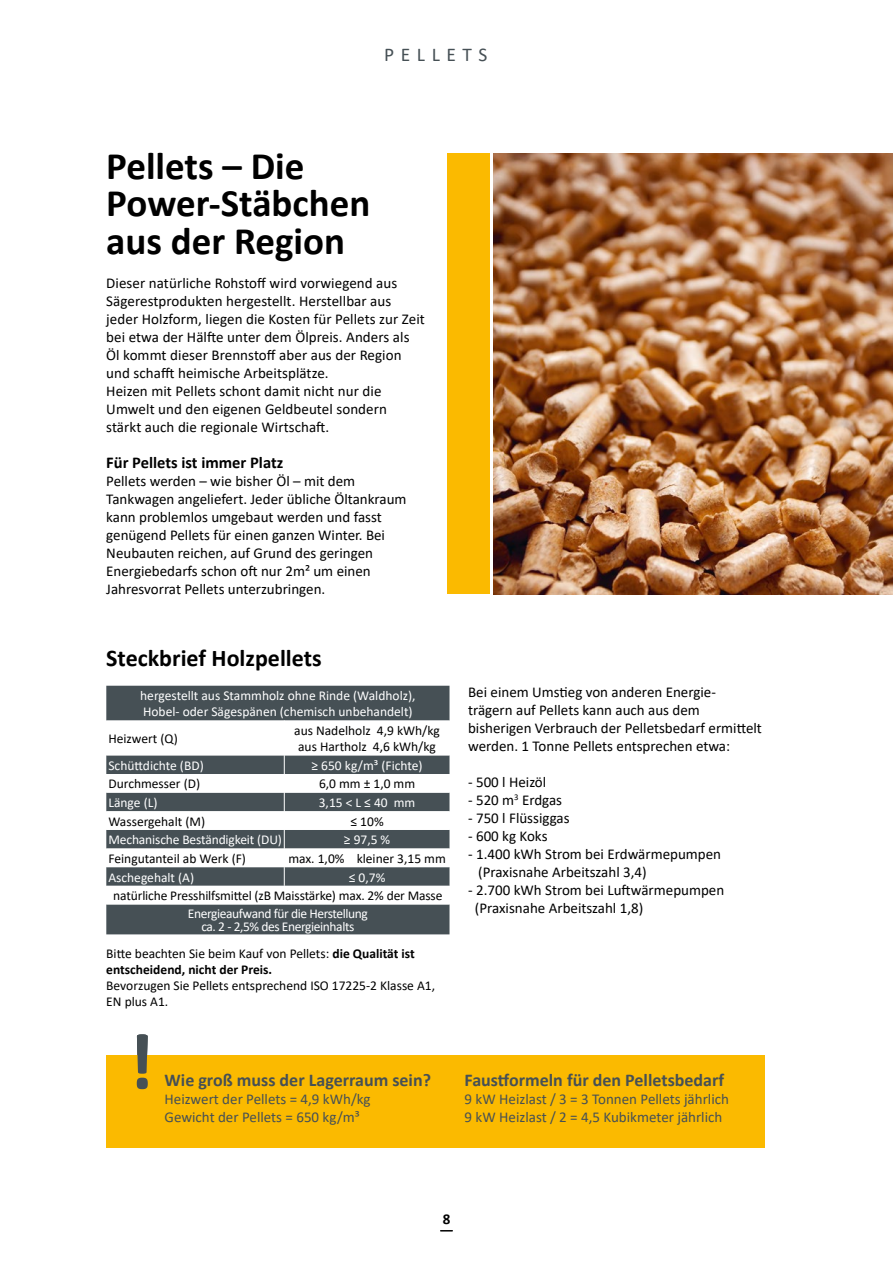
<style>
.page{position:relative;width:893px;height:1263px;background:#fff}
.page>*{position:absolute;margin:0;border:0;box-sizing:border-box;transform-origin:0 0}
.ETA_Fließtext{font:700 80.1px "Calibri";color:#465055}
.t1{font:700 39px/37.5px "Calibri";color:#000}
.Überschrift_Innensei{font:700 24px "Calibri";color:#000}
.t2{font:19.5px "Calibri";letter-spacing:.34em;color:#465055}
.t3{font:700 18px "Calibri";color:#465055}
.ETA_Zwischentitel{font:700 16.5px "Calibri";color:#000}
.t4{font:15px/18px "Calibri";color:#000}
.t5{font:15px "Calibri";color:#465055}
.t6{font:700 15px "Calibri";color:#000}
.t7{font:13.5px/16.2px "Calibri";color:#000}
.t8{font:13.5px "Calibri";color:#fff}
.t9{font:13.5px/13.5px "Calibri";letter-spacing:-.03em;color:#fff;text-align:center}
.s1{font-weight:700}
</style>
<div class="page">
<img style="left:494px;top:154px;width:399px;height:440px">
<div style="left:447px;top:154px;width:42px;height:440px;background:#fbba00"></div>
<div style="left:106px;top:686px;width:343px;height:248px;background:#465055"></div>
<svg style="left:106px;top:720px;width:343px;height:184px"></svg>
<hr style="left:284px;top:720px;width:1px;height:35px;background:#fff">
<svg style="left:284px;top:755px;width:1px;height:131px"></svg>
<div style="left:106px;top:1056px;width:659px;height:92px;background:#fbba00"></div>
<p class="t2" style="left:384px;top:41px;width:105px">PELLETS</p>
<p class="t1" style="left:106px;top:146px;width:200px">Pellets – Die</p>
<p class="t1" style="left:106px;top:184px;width:266px">Power-Stäbchen aus der Region</p>
<p class="t4" style="left:106px;top:274px;width:320px">Dieser natürliche Rohstoff wird vorwiegend aus Sägerestprodukten hergestellt. Herstellbar aus jeder Holzform, liegen die Kosten für Pellets zur Zeit bei etwa der Hälfte unter dem Ölpreis. Anders als Öl kommt dieser Brennstoff aber aus der Region und schafft heimische Arbeitsplätze.</p>
<p class="t4" style="left:106px;top:382px;width:282px">Heizen mit Pellets schont damit nicht nur die<br>Umwelt und den eigenen Geldbeutel sondern stärkt auch die regionale Wirtschaft.</p>
<p class="ETA_Zwischentitel" style="left:106px;top:451px;width:178px">Für Pellets ist immer Platz</p>
<p class="t4" style="left:106px;top:472px;width:302px">Pellets werden – wie bisher Öl – mit dem Tankwagen angeliefert. Jeder übliche Öltankraum kann problemlos umgebaut werden und fasst genügend Pellets für einen ganzen Winter. Bei Neubauten reichen, auf Grund des geringen Energiebedarfs schon oft nur 2m² um einen Jahresvorrat Pellets unterzubringen.</p>
<p class="Überschrift_Innensei" style="left:106px;top:641px;width:217px">Steckbrief Holzpellets</p>
<p class="t8" style="left:140px;top:686px;width:277px">hergestellt aus Stammholz ohne Rinde (Waldholz),</p>
<p class="t8" style="left:143px;top:702px;width:271px">Hobel- oder Sägespänen (chemisch unbehandelt)</p>
<p class="t7" style="left:108px;top:730px;width:71px">Heizwert (Q)</p>
<p class="t7" style="left:294px;top:722px;width:147px">aus Nadelholz 4,9 kWh/kg aus Hartholz 4,6 kWh/kg</p>
<p class="t8" style="left:108px;top:756px;width:97px">Schüttdichte (BD)</p>
<p class="t8" style="left:311px;top:756px;width:113px">≥ 650 kg/m³ (Fichte)</p>
<p class="t7" style="left:108px;top:775px;width:93px">Durchmesser (D)</p>
<p class="t7" style="left:319px;top:775px;width:98px">6,0 mm ± 1,0 mm</p>
<p class="t8" style="left:108px;top:793px;width:51px">Länge (L)</p>
<p class="t8" style="left:319px;top:793px;width:98px">3,15 &lt; L ≤ 40 mm</p>
<p class="t7" style="left:108px;top:813px;width:98px">Wassergehalt (M)</p>
<p class="t7" style="left:351px;top:813px;width:35px">≤ 10%</p>
<p class="t8" style="left:108px;top:830px;width:175px">Mechanische Beständigkeit (DU)</p>
<p class="t8" style="left:344px;top:830px;width:48px">≥ 97,5 %</p>
<p class="t7" style="left:108px;top:850px;width:139px">Feingutanteil ab Werk (F)</p>
<p class="t7" style="left:288px;top:850px;width:159px">max. 1,0% kleiner 3,15 mm</p>
<p class="t8" style="left:108px;top:868px;width:87px">Aschegehalt (A)</p>
<p class="t8" style="left:349px;top:868px;width:38px">≤ 0,7%</p>
<p class="t7" style="left:113px;top:887px;width:331px">natürliche Presshilfsmittel (zB Maisstärke) max. 2% der Masse</p>
<p class="t9" style="left:188px;top:906px;width:182px">Energieaufwand für die Herstellung ca. 2 - 2,5% des Energieinhalts</p>
<p class="t7" style="left:106px;top:945px;width:330px">Bitte beachten Sie beim Kauf von Pellets: <span class="s1">die Qualität ist entscheidend, nicht der Preis.<br></span>Bevorzugen Sie Pellets entsprechend ISO 17225-2 Klasse A1, EN plus A1.</p>
<p class="ETA_Fließtext" style="left:128px;top:1005px;width:28px">!</p>
<p class="t3" style="left:165px;top:1067px;width:268px">Wie groß muss der Lagerraum sein?</p>
<p class="t5" style="left:165px;top:1089px;width:208px">Heizwert der Pellets = 4,9 kWh/kg</p>
<p class="t5" style="left:165px;top:1107px;width:197px">Gewicht der Pellets = 650 kg/m³</p>
<p class="t4" style="left:468px;top:683px;width:295px">Bei einem Umstieg von anderen Energie&shy;trägern auf Pellets kann auch aus dem bisherigen Verbrauch der Pelletsbedarf ermittelt werden. 1 Tonne Pellets entsprechen etwa:</p>
<p class="t4" style="left:468px;top:773px;width:80px">- 500 l Heizöl</p>
<p class="t4" style="left:468px;top:791px;width:96px">- 520 m<sup>3</sup> Erdgas</p>
<p class="t4" style="left:468px;top:809px;width:103px">- 750 l Flüssiggas</p>
<p class="t4" style="left:468px;top:827px;width:81px">- 600 kg Koks</p>
<p class="t4" style="left:478px;top:845px;width:244px;text-indent:-10px">- 1.400 kWh Strom bei Erdwärmepumpen (Praxisnahe Arbeitszahl 3,4)</p>
<p class="t4" style="left:475px;top:881px;width:251px;text-indent:-7px">- 2.700 kWh Strom bei Luftwärmepumpen (Praxisnahe Arbeitszahl 1,8)</p>
<p class="t3" style="left:465px;top:1067px;width:261px">Faustformeln für den Pelletsbedarf</p>
<p class="t5" style="left:465px;top:1089px;width:266px">9 kW Heizlast / 3 = 3 Tonnen Pellets jährlich</p>
<p class="t5" style="left:465px;top:1107px;width:259px">9 kW Heizlast / 2 = 4,5 Kubikmeter jährlich</p>
<p class="t6" style="left:443px;top:1208px;width:9px">8</p>
</div>
